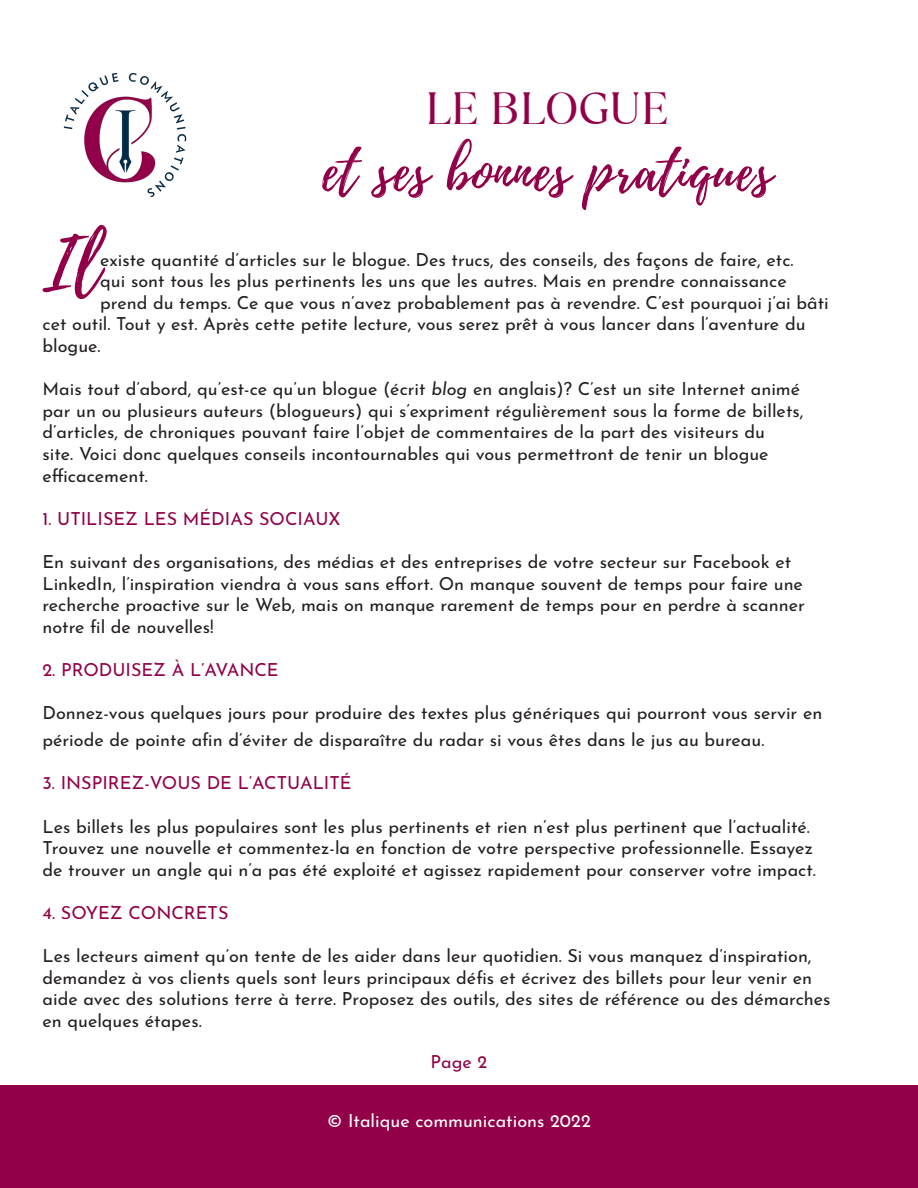
<style>
.page{position:relative;width:918px;height:1188px;background:#fff}
.page>*{position:absolute;margin:0;border:0;box-sizing:border-box;transform-origin:0 0}
.t1{font:72px "Playlist Script";color:#910048}
.t2{font:54px "Playlist Script";letter-spacing:.025em;color:#910048}
.t3{font:45px "TT Ramillas";color:#910048}
.t4{font:18px/21.6px "Josefin Sans";color:#231f20}
.t5{font:18px "Josefin Sans";color:#910048}
.t6{font:18px "Josefin Sans";color:#fff}
.s1{font-style:italic}
</style>
<div class="page">
<img style="left:63px;top:73px;width:124px;height:124px">
<div style="left:0;top:1086px;width:918px;height:102px;background:#910048"></div>
<p class="t3" style="left:425px;top:82px;width:245px">LE BLOGUE</p>
<p class="t2" style="left:322px;top:133px;width:452px">et ses bonnes pratiques</p>
<p class="t1" style="left:43px;top:213px;width:59px">Il</p>
<p class="t4" style="left:100px;top:246px;width:695px">existe quantité d’articles sur le blogue. Des trucs, des conseils, des façons de faire, etc.</p>
<p class="t4" style="left:100px;top:268px;width:688px">qui sont tous les plus pertinents les uns que les autres. Mais en prendre connaissance</p>
<p class="t4" style="left:100px;top:290px;width:730px">prend du temps. Ce que vous n’avez probablement pas à revendre. C’est pourquoi j’ai bâti</p>
<p class="t4" style="left:43px;top:311px;width:765px">cet outil. Tout y est. Après cette petite lecture, vous serez prêt à vous lancer dans l’aventure du</p>
<p class="t4" style="left:43px;top:333px;width:60px">blogue.</p>
<p class="t4" style="left:43px;top:376px;width:762px">Mais tout d’abord, qu’est-ce qu’un blogue (écrit <span class="s1">blog</span> en anglais)? C’est un site Internet animé par un ou plusieurs auteurs (blogueurs) qui s’expriment régulièrement sous la forme de billets, d’articles, de chroniques pouvant faire l’objet de commentaires de la part des visiteurs du<br>site. Voici donc quelques conseils incontournables qui vous permettront de tenir un blogue efficacement.</p>
<p class="t5" style="left:43px;top:504px;width:300px">1. UTILISEZ LES MÉDIAS SOCIAUX</p>
<p class="t4" style="left:43px;top:549px;width:764px">En suivant des organisations, des médias et des entreprises de votre secteur sur Facebook et LinkedIn, l’inspiration viendra à vous sans effort. On manque souvent de temps pour faire une recherche proactive sur le Web, mais on manque rarement de temps pour en perdre à scanner notre fil de nouvelles!</p>
<p class="t5" style="left:43px;top:655px;width:238px">2. PRODUISEZ À L’AVANCE</p>
<p class="t4" style="left:43px;top:697px;width:781px;line-height:27px">Donnez-vous quelques jours pour produire des textes plus génériques qui pourront vous servir en période de pointe afin d’éviter de disparaître du radar si vous êtes dans le jus au bureau.</p>
<p class="t5" style="left:43px;top:768px;width:311px">3. INSPIREZ-VOUS DE L’ACTUALITÉ</p>
<p class="t4" style="left:43px;top:813px;width:775px">Les billets les plus populaires sont les plus pertinents et rien n’est plus pertinent que l’actualité.<br>Trouvez une nouvelle et commentez-la en fonction de votre perspective professionnelle. Essayez de trouver un angle qui n’a pas été exploité et agissez rapidement pour conserver votre impact.</p>
<p class="t5" style="left:43px;top:898px;width:188px">4. SOYEZ CONCRETS</p>
<p class="t4" style="left:43px;top:943px;width:790px">Les lecteurs aiment qu’on tente de les aider dans leur quotidien. Si vous manquez d’inspiration, demandez à vos clients quels sont leurs principaux défis et écrivez des billets pour leur venir en aide avec des solutions terre à terre. Proposez des outils, des sites de référence ou des démarches en quelques étapes.</p>
<p class="t5" style="left:431px;top:1047px;width:58px">Page 2</p>
<p class="t6" style="left:327px;top:1105px;width:265px">© Italique communications 2022</p>
</div>
